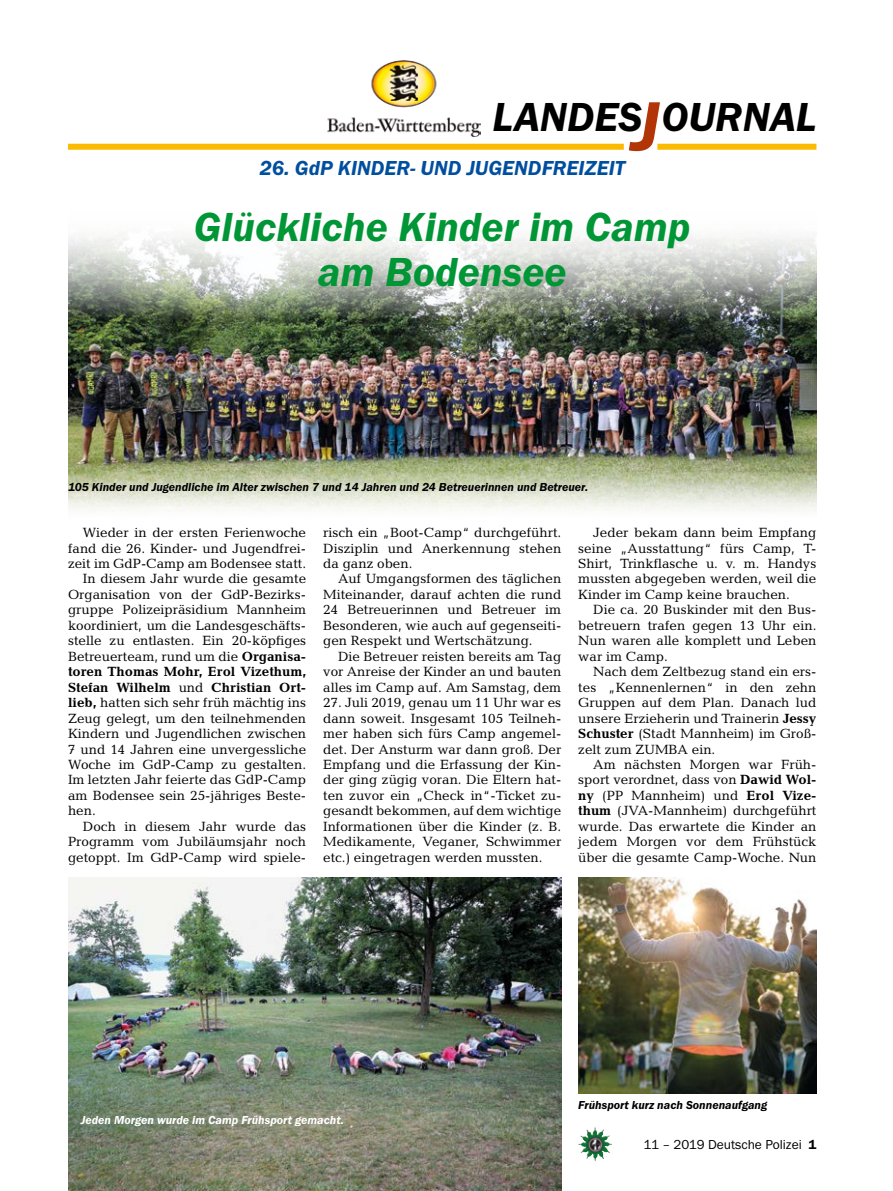
<style>
.page{position:relative;width:893px;height:1191px;background:#fff}
.page>*{position:absolute;margin:0;border:0;box-sizing:border-box;transform-origin:0 0}
._02__HEADLINE_3spalt{font:italic 600 42px/45px "Franklin Gothic Itc T";color:#009636;text-align:center}
.t1{font:italic 600 42px "Franklin Gothic Itc T";color:#000}
._01__RUBRIKENZEILE_o{font:italic 600 21px "Franklin Gothic Itc T";color:#004f9f}
._09__GRUNDTEXT___Blo{font:13.5px/15.5px "Candida";color:#000;text-align:justify}
.t2{font:13.5px "Franklin Gothic Itc T";color:#000}
._12__BILDUNTERSCHRIF{font:italic 600 12px "Franklin Gothic Itc T";color:#000}
._12__BILDUNTERSCHRIF-2{font:italic 600 12px "Franklin Gothic Itc T";color:#fff}
.s1{font-size:72px;color:#b13507}
.s2{font-weight:700}
.s3{font-weight:600}
</style>
<div class="page">
<img style="left:578px;top:1127px;width:17px;height:25px">
<img style="left:328px;top:61px;width:152px;height:76px">
<div style="left:657px;top:144px;width:159px;height:6px;background:#fbba00"></div>
<div style="left:68px;top:144px;width:556px;height:6px;background:#fbba00"></div>
<img style="left:68px;top:235px;width:748px;height:276px">
<img style="left:68px;top:877px;width:493px;height:314px">
<img style="left:578px;top:877px;width:238px;height:216px">
<p class="t1" style="left:492px;top:93px;width:325px">LANDES<span class="s1">J</span>OURNAL</p>
<p class="_01__RUBRIKENZEILE_o" style="left:259px;top:156px;width:367px">26. GdP KINDER- UND JUGENDFREIZEIT</p>
<p class="_02__HEADLINE_3spalt" style="left:194px;top:203px;width:498px">Glückliche Kinder im Camp am Bodensee</p>
<p class="_12__BILDUNTERSCHRIF" style="left:68px;top:480px;width:522px">105 Kinder und Jugendliche im Alter zwischen 7 und 14 Jahren und 24 Betreuerinnen und Betreuer.</p>
<p class="_09__GRUNDTEXT___Blo" style="left:68px;top:525px;width:240px;text-indent:15px">Wieder in der ersten Ferienwoche fand die 26. Kinder- und Jugendfrei&shy;zeit im GdP-Camp am Bodensee statt.</p>
<p class="_09__GRUNDTEXT___Blo" style="left:68px;top:571px;width:240px;text-indent:15px">In diesem Jahr wurde die gesamte Organisation von der GdP-Bezirks&shy;gruppe Polizeipräsidium Mannheim koordiniert, um die Landesgeschäfts&shy;stelle zu entlasten. Ein 20-köpfiges Betreuerteam, rund um die <span class="s2">Organisa&shy;toren Thomas Mohr, Erol Vizethum, Stefan Wilhelm</span> und <span class="s2">Christian Ort&shy;lieb,</span> hatten sich sehr früh mächtig ins Zeug gelegt, um den teilnehmenden Kindern und Jugendlichen zwischen 7 und 14 Jahren eine unvergessliche Woche im GdP-Camp zu gestalten.<br>Im letzten Jahr feierte das GdP-Camp am Bodensee sein 25-jähriges Beste&shy;hen.</p>
<p class="_09__GRUNDTEXT___Blo" style="left:68px;top:818px;width:240px;text-indent:15px">Doch in diesem Jahr wurde das Programm vom Jubiläumsjahr noch getoppt. Im GdP-Camp wird spiele-</p>
<p class="_09__GRUNDTEXT___Blo" style="left:323px;top:525px;width:240px">risch ein „Boot-Camp“ durchgeführt.<br>Disziplin und Anerkennung stehen da ganz oben.</p>
<p class="_09__GRUNDTEXT___Blo" style="left:323px;top:571px;width:240px;text-indent:15px">Auf Umgangsformen des täglichen Miteinander, darauf achten die rund 24 Betreuerinnen und Betreuer im Besonderen, wie auch auf gegenseiti&shy;gen Respekt und Wertschätzung.</p>
<p class="_09__GRUNDTEXT___Blo" style="left:323px;top:648px;width:240px;text-indent:15px">Die Betreuer reisten bereits am Tag vor Anreise der Kinder an und bauten alles im Camp auf. Am Samstag, dem</p>
<p class="_09__GRUNDTEXT___Blo" style="left:323px;top:695px;width:240px">27. Juli 2019, genau um 11 Uhr war es dann soweit. Insgesamt 105 Teilneh&shy;mer haben sich fürs Camp angemel&shy;det. Der Ansturm war dann groß. Der Empfang und die Erfassung der Kin&shy;der ging zügig voran. Die Eltern hat&shy;ten zuvor ein „Check in“-Ticket zu&shy;gesandt bekommen, auf dem wichtige Informationen über die Kinder (z. B.<br>Medikamente, Veganer, Schwimmer etc.) eingetragen werden mussten.</p>
<p class="_09__GRUNDTEXT___Blo" style="left:578px;top:525px;width:240px;text-indent:15px">Jeder bekam dann beim Empfang seine „Ausstattung“ fürs Camp, T-Shirt, Trinkflasche u. v. m. Handys mussten abgegeben werden, weil die Kinder im Camp keine brauchen.</p>
<p class="_09__GRUNDTEXT___Blo" style="left:578px;top:602px;width:240px;text-indent:15px">Die ca. 20 Buskinder mit den Bus&shy;betreuern trafen gegen 13 Uhr ein.<br>Nun waren alle komplett und Leben war im Camp.</p>
<p class="_09__GRUNDTEXT___Blo" style="left:578px;top:664px;width:240px;text-indent:15px">Nach dem Zeltbezug stand ein ers&shy;tes „Kennenlernen“ in den zehn Gruppen auf dem Plan. Danach lud unsere Erzieherin und Trainerin <span class="s2">Jessy Schuster</span> (Stadt Mannheim) im Groß&shy;zelt zum ZUMBA ein.</p>
<p class="_09__GRUNDTEXT___Blo" style="left:578px;top:756px;width:240px;text-indent:15px">Am nächsten Morgen war Früh&shy;sport verordnet, dass von <span class="s2">Dawid Wol&shy;ny</span> (PP Mannheim) und <span class="s2">Erol Vize&shy;thum</span> (JVA-Mannheim) durchgeführt wurde. Das erwartete die Kinder an jedem Morgen vor dem Frühstück über die gesamte Camp-Woche. Nun</p>
<p class="_12__BILDUNTERSCHRIF-2" style="left:81px;top:1113px;width:265px">Jeden Morgen wurde im Camp Frühsport gemacht.</p>
<p class="_12__BILDUNTERSCHRIF" style="left:578px;top:1098px;width:190px">Frühsport kurz nach Sonnenaufgang</p>
<p class="t2" style="left:643px;top:1136px;width:175px">11 – 2019 Deutsche Polizei <span class="s3">1</span></p>
</div>
